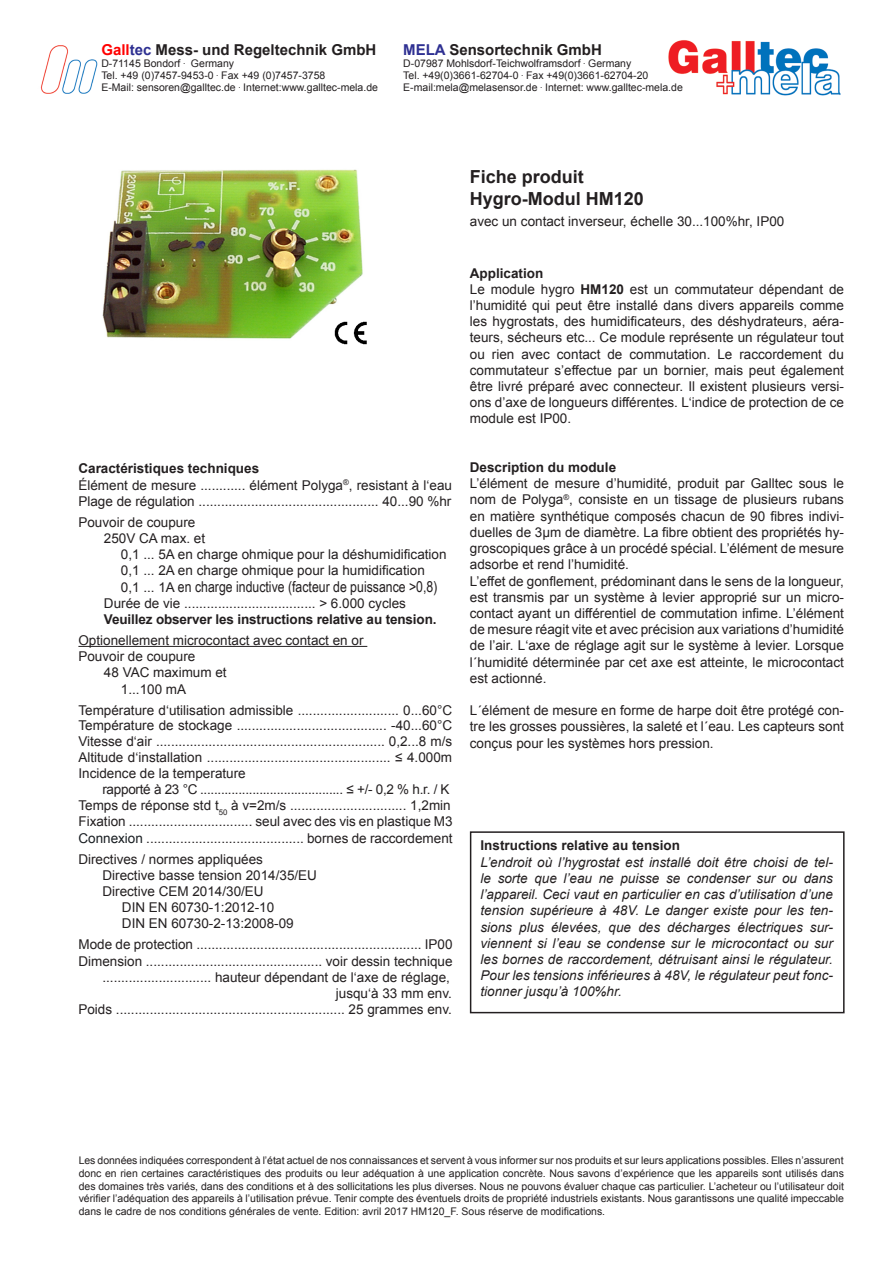
<style>
.page{position:relative;width:893px;height:1263px;background:#fff}
.page>*{position:absolute;margin:0;border:0;box-sizing:border-box;transform-origin:0 0}
.t1{font:700 18px "Arial";color:#231f20}
.t2{font:700 15px "Arial";color:#231f20}
.t3{font:15px "Arial Narrow";color:#231f20}
.t4{font:13.5px/16.2px "Arial";color:#231f20;text-align:justify}
.t5{font:italic 13.5px/16.2px "Arial";color:#231f20;text-align:justify}
.t6{font:700 13.5px "Arial";color:#231f20}
.t7{font:13.5px "Arial";letter-spacing:-.02em;color:#231f20}
.Plain_Text{font:10.5px/12.6px "Arial";color:#231f20;text-align:justify}
.s1{color:#f00}
.s2{color:#2e3092}
.s3{font-family:"Arial";font-size:13.5px}
.s4{color:#191e22}
.s5{font-weight:700}
</style>
<div class="page">
<img style="left:40px;top:45px;width:58px;height:49px">
<img style="left:668px;top:40px;width:173px;height:56px">
<img style="left:102px;top:169px;width:265px;height:170px">
<div style="left:470px;top:831px;width:375px;height:182px;border:2px solid #231f20"></div>
<img style="left:335px;top:322px;width:32px;height:23px">
<hr style="left:78px;top:646px;width:289px;height:1px;background:#231f20">
<p class="t2" style="left:101px;top:40px;width:277px"><span class="s1">Gall</span><span class="s2">tec</span> Mess- und Regeltechnik GmbH</p>
<p class="t2" style="left:403px;top:40px;width:200px"><span class="s2">MELA</span> Sensortechnik GmbH</p>
<p class="Plain_Text" style="left:101px;top:57px;width:134px">D-71145 Bondorf <sup>.</sup> Germany</p>
<p class="Plain_Text" style="left:403px;top:57px;width:230px">D-07987 Mohlsdorf-Teichwolframsdorf <sup>.</sup> Germany</p>
<p class="Plain_Text" style="left:101px;top:69px;width:226px">Tel. +49 (0)7457-9453-0 <sup>.</sup> Fax +49 (0)7457-3758</p>
<p class="Plain_Text" style="left:403px;top:69px;width:247px">Tel. +49(0)3661-62704-0 <sup>.</sup> Fax +49(0)3661-62704-20</p>
<p class="Plain_Text" style="left:101px;top:81px;width:278px">E-Mail: sensoren@galltec.de <sup>.</sup> Internet:www.galltec-mela.de</p>
<p class="Plain_Text" style="left:403px;top:81px;width:281px">E-mail:mela@melasensor.de <sup>.</sup> Internet: www.galltec-mela.de</p>
<p class="t6" style="left:78px;top:460px;width:182px">Caractéristiques techniques</p>
<p class="t4" style="left:78px;top:477px;width:375px">Élément de mesure ............ élément Polyga<sup>®</sup>, resistant à l‘eau</p>
<p class="t4" style="left:78px;top:493px;width:375px">Plage de régulation ................................................ 40...90 %hr</p>
<p class="t4" style="left:78px;top:514px;width:119px">Pouvoir de coupure</p>
<p class="t4" style="left:104px;top:530px;width:103px">250V CA max. et</p>
<p class="t4" style="left:121px;top:546px;width:327px">0,1 ... 5A en charge ohmique pour la déshumidification</p>
<p class="t4" style="left:121px;top:563px;width:305px">0,1 ... 2A en charge ohmique pour la humidification</p>
<p class="t3" style="left:121px;top:575px;width:318px"><span class="s3">0,1 ... 1A</span> en charge inductive (facteur de puissance &gt;0,8)</p>
<p class="t4" style="left:104px;top:595px;width:304px">Durée de vie ................................... &gt; 6.000 cycles</p>
<p class="t6" style="left:104px;top:610px;width:334px">Veuillez observer les instructions relative au tension.</p>
<p class="t4" style="left:78px;top:632px;width:287px">Optionellement microcontact avec contact en or</p>
<p class="t4" style="left:78px;top:648px;width:119px">Pouvoir de coupure</p>
<p class="t4" style="left:104px;top:665px;width:124px">48 VAC maximum et</p>
<p class="t4" style="left:121px;top:681px;width:67px">1...100 mA</p>
<p class="t4" style="left:78px;top:702px;width:375px">Température d‘utilisation admissible ........................... 0...60°C</p>
<p class="t4" style="left:78px;top:717px;width:375px">Température de stockage ........................................ -40...60°C</p>
<p class="t4" style="left:78px;top:733px;width:375px">Vitesse d‘air ............................................................. 0,2...8 m/s</p>
<p class="t4" style="left:78px;top:749px;width:375px">Altitude d‘installation ................................................. ≤ 4.000m</p>
<p class="t4" style="left:78px;top:765px;width:169px">Incidence de la temperature</p>
<p class="t7" style="left:102px;top:781px;width:349px">rapporté à 23 °C ......................................... ≤ +/- 0,2 % h.r. / K</p>
<p class="t4" style="left:78px;top:797px;width:374px">Temps de réponse std t<sub>50</sub> à v=2m/s ............................... 1,2min</p>
<p class="t4" style="left:78px;top:814px;width:376px">Fixation ................................. seul avec des vis en plastique M3</p>
<p class="t4" style="left:78px;top:830px;width:376px"><span class="s4">Connexion</span> .......................................... bornes de raccordement</p>
<p class="t4" style="left:78px;top:851px;width:186px">Directives / normes appliquées</p>
<p class="t4" style="left:102px;top:867px;width:216px">Directive basse tension 2014/35/EU</p>
<p class="t4" style="left:102px;top:883px;width:163px">Directive CEM 2014/30/EU</p>
<p class="t4" style="left:122px;top:899px;width:154px">DIN EN 60730-1:2012-10</p>
<p class="t4" style="left:122px;top:916px;width:173px">DIN EN 60730-2-13:2008-09</p>
<p class="t4" style="left:78px;top:937px;width:376px">Mode de protection ............................................................ IP00</p>
<p class="t4" style="left:78px;top:953px;width:376px">Dimension ............................................... voir dessin technique</p>
<p class="t4" style="left:102px;top:969px;width:349px">............................. hauteur dépendant de l‘axe de réglage,</p>
<p class="t4" style="left:336px;top:985px;width:118px">jusqu‘à 33 mm env.</p>
<p class="t4" style="left:78px;top:1001px;width:375px">Poids ............................................................. 25 grammes env.</p>
<p class="t1" style="left:470px;top:165px;width:116px">Fiche produit</p>
<p class="t1" style="left:470px;top:186px;width:176px">Hygro-Modul HM120</p>
<p class="t4" style="left:470px;top:213px;width:316px">avec un contact inverseur, échelle 30...100%hr, IP00</p>
<p class="t6" style="left:470px;top:264px;width:75px">Application</p>
<p class="t4" style="left:470px;top:281px;width:376px">Le module hygro <span class="s5">HM120</span> est un commutateur dépendant de l’humidité qui peut être installé dans divers appareils comme les hygrostats, des humidificateurs, des déshydrateurs, aéra&shy;teurs, sécheurs etc... Ce module représente un régulateur tout ou rien avec contact de commutation. Le raccordement du commutateur s’effectue par un bornier, mais peut également être livré préparé avec connecteur. Il existent plusieurs versi&shy;ons d’axe de longueurs différentes. L‘indice de protection de ce module est IP00.</p>
<p class="t6" style="left:470px;top:458px;width:148px">Description du module</p>
<p class="t4" style="left:470px;top:476px;width:376px">L’élément de mesure d’humidité, produit par Galltec sous le nom de Polyga<sup>®</sup>, consiste en un tissage de plusieurs rubans en matière synthétique composés chacun de 90 fibres indivi&shy;duelles de 3µm de diamètre. La fibre obtient des propriétés hy&shy;groscopiques grâce à un procédé spécial. L’élément de mesure adsorbe et rend l’humidité.</p>
<p class="t4" style="left:470px;top:573px;width:376px">L’effet de gonflement, prédominant dans le sens de la longueur, est transmis par un système à levier approprié sur un micro&shy;contact ayant un différentiel de commutation infime. L’élément de mesure réagit vite et avec précision aux variations d’humidité de l’air. L‘axe de réglage agit sur le système à levier. Lorsque l´humidité déterminée par cet axe est atteinte, le microcontact est actionné.</p>
<p class="t4" style="left:470px;top:702px;width:376px">L´élément de mesure en forme de harpe doit être protégé con&shy;tre les grosses poussières, la saleté et l´eau. Les capteurs sont conçus pour les systèmes hors pression.</p>
<p class="t6" style="left:480px;top:837px;width:201px">Instructions relative au tension</p>
<p class="t5" style="left:480px;top:854px;width:354px">L’endroit où l’hygrostat est installé doit être choisi de tel&shy;le sorte que l’eau ne puisse se condenser sur ou dans l’appareil. Ceci vaut en particulier en cas d’utilisation d’une tension supérieure à 48V. Le danger existe pour les ten&shy;sions plus élevées, que des décharges électriques sur&shy;viennent si l’eau se condense sur le microcontact ou sur les bornes de raccordement, détruisant ainsi le régulateur.<br>Pour les tensions inférieures à 48V, le régulateur peut fonc&shy;tionner jusqu’à 100%hr.</p>
<p class="Plain_Text" style="left:79px;top:1154px;width:767px">Les données indiquées correspondent à l’état actuel de nos connaissances et servent à vous informer sur nos produits et sur leurs applications possibles. Elles n’assurent donc en rien certaines caractéristiques des produits ou leur adéquation à une application concrète. Nous savons d’expérience que les appareils sont utilisés dans des domaines très variés, dans des conditions et à des sollicitations les plus diverses. Nous ne pouvons évaluer chaque cas particulier. L’acheteur ou l’utilisateur doit vérifier l’adéquation des appareils à l’utilisation prévue. Tenir compte des éventuels droits de propriété industriels existants. Nous garantissons une qualité impeccable dans le cadre de nos conditions générales de vente. Edition: avril 2017 HM120_F. Sous réserve de modifications.</p>
</div>
